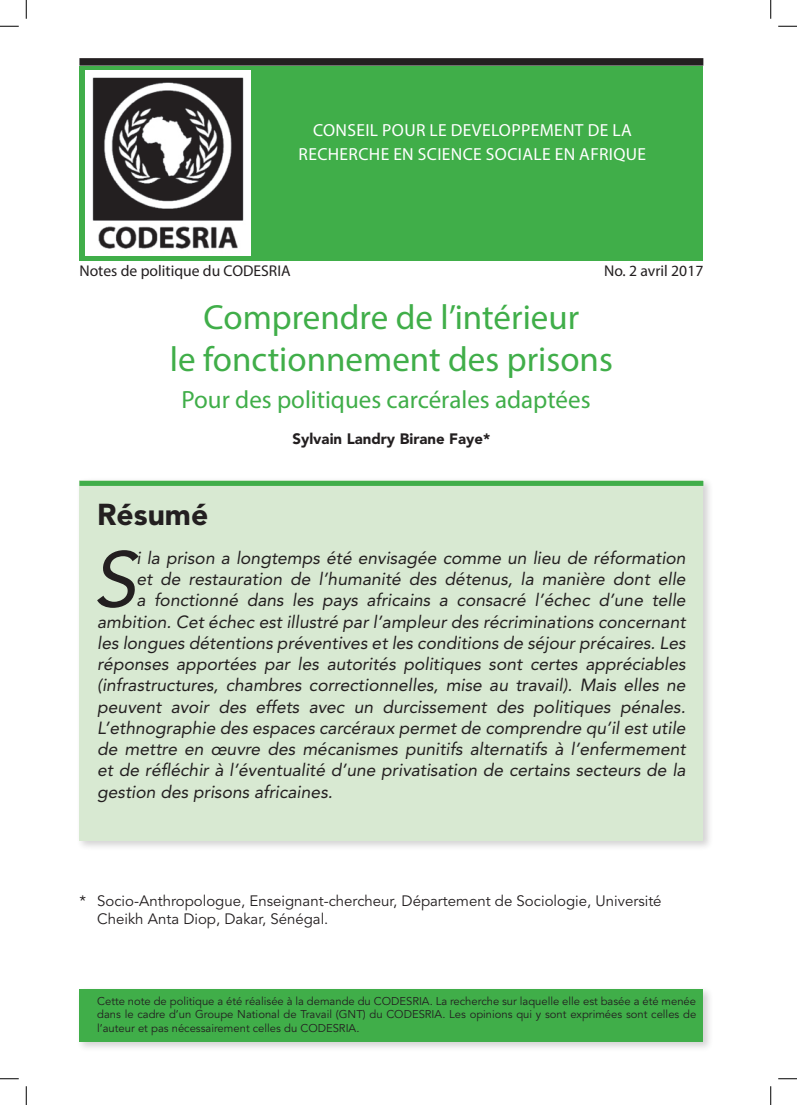
<style>
.page{position:relative;width:797px;height:1105px;background:#fff}
.page>*{position:absolute;margin:0;border:0;box-sizing:border-box;transform-origin:0 0}
.Résumé{font:italic 77.5px "Avenir";color:#231f20}
.Titre_général{font:35px "Myriad Pro";color:#40ae49}
.Titre_résumé{font:900 30px "Avenir";color:#231f20}
.Titre_général-2{font:25px "Myriad Pro";color:#40ae49}
.Résumé-2{font:italic 17.5px "Avenir";color:#231f20}
.t1{font:17.5px "Myriad Pro";letter-spacing:.02em;color:#fff}
.t2{font:15.62px "Myriad Pro";color:#231f20}
.t3{font:15px/18px "Avenir";color:#231f20}
.Auteur{font:900 15px "Avenir";color:#231f20}
.t4{font:11.25px/13.5px "Avenir";color:#231f20;text-align:justify}
</style>
<div class="page">
<div style="left:76px;top:477px;width:637px;height:374px;background:#231f20;opacity:.2"></div>
<div style="left:79px;top:480px;width:624px;height:360px;background:#d8e9d2"></div>
<div style="left:79px;top:481px;width:624px;height:5px;background:#40ae49"></div>
<div style="left:79px;top:66px;width:624px;height:194px;background:#40ae49"></div>
<div style="left:79px;top:58px;width:624px;height:8px;background:#231f20"></div>
<img style="left:86px;top:70px;width:164px;height:186px">
<div style="left:76px;top:986px;width:637px;height:66px;background:#231f20;opacity:.2"></div>
<div style="left:79px;top:989px;width:624px;height:53px;background:#40ae49"></div>
<svg style="left:0;top:25px;width:19px;height:2px"></svg>
<svg style="left:778px;top:25px;width:19px;height:2px"></svg>
<svg style="left:0;top:1078px;width:19px;height:1px"></svg>
<svg style="left:778px;top:1078px;width:19px;height:1px"></svg>
<svg style="left:25px;top:0;width:2px;height:19px"></svg>
<svg style="left:25px;top:1086px;width:2px;height:19px"></svg>
<svg style="left:770px;top:0;width:1px;height:19px"></svg>
<svg style="left:770px;top:1086px;width:1px;height:19px"></svg>
<p class="t1" style="left:313px;top:119px;width:320px">CONSEIL POUR LE DEVELOPPEMENT DE LA</p>
<p class="t1" style="left:298px;top:143px;width:349px">RECHERCHE EN SCIENCE SOCIALE EN AFRIQUE</p>
<p class="t2" style="left:79px;top:261px;width:213px">Notes de politique du CODESRIA</p>
<p class="t2" style="left:604px;top:261px;width:101px">No. 2 avril 2017</p>
<p class="Titre_général" style="left:203px;top:295px;width:377px">Comprendre de l’intérieur</p>
<p class="Titre_général" style="left:170px;top:337px;width:444px">le fonctionnement des prisons</p>
<p class="Titre_général-2" style="left:181px;top:384px;width:410px">Pour des politiques carcérales adaptées</p>
<p class="Auteur" style="left:292px;top:430px;width:199px">Sylvain Landry Birane Faye*</p>
<p class="Titre_résumé" style="left:97px;top:496px;width:113px">Résumé</p>
<p class="Résumé" style="left:93px;top:534px;width:45px">S</p>
<p class="Résumé-2" style="left:136px;top:548px;width:550px">i la prison a longtemps été envisagée comme un lieu de réformation</p>
<p class="Résumé-2" style="left:136px;top:569px;width:550px">et de restauration de l’humanité des détenus, la manière dont elle</p>
<p class="Résumé-2" style="left:136px;top:590px;width:550px">a fonctionné dans les pays africains a consacré l’échec d’une telle</p>
<p class="Résumé-2" style="left:97px;top:611px;width:590px">ambition. Cet échec est illustré par l’ampleur des récriminations concernant</p>
<p class="Résumé-2" style="left:97px;top:633px;width:590px">les longues détentions préventives et les conditions de séjour précaires. Les</p>
<p class="Résumé-2" style="left:97px;top:654px;width:590px">réponses apportées par les autorités politiques sont certes appréciables</p>
<p class="Résumé-2" style="left:97px;top:675px;width:590px">(infrastructures, chambres correctionnelles, mise au travail). Mais elles ne</p>
<p class="Résumé-2" style="left:97px;top:696px;width:590px">peuvent avoir des effets avec un durcissement des politiques pénales.</p>
<p class="Résumé-2" style="left:97px;top:718px;width:590px">L’ethnographie des espaces carcéraux permet de comprendre qu’il est utile</p>
<p class="Résumé-2" style="left:97px;top:739px;width:590px">de mettre en œuvre des mécanismes punitifs alternatifs à l’enfermement</p>
<p class="Résumé-2" style="left:97px;top:760px;width:590px">et de réfléchir à l’éventualité d’une privatisation de certains secteurs de la</p>
<p class="Résumé-2" style="left:97px;top:781px;width:237px">gestion des prisons africaines.</p>
<p class="t3" style="left:97px;top:893px;width:566px;text-indent:-18px">* Socio-Anthropologue, Enseignant-chercheur, Département de Sociologie, Université<br>Cheikh Anta Diop, Dakar, Sénégal.</p>
<p class="t4" style="left:97px;top:994px;width:600px">Cette note de politique a été réalisée à la demande du CODESRIA. La recherche sur laquelle elle est basée a été menée dans le cadre d’un Groupe National de Travail (GNT) du CODESRIA. Les opinions qui y sont exprimées sont celles de l’auteur et pas nécessairement celles du CODESRIA.</p>
</div>
